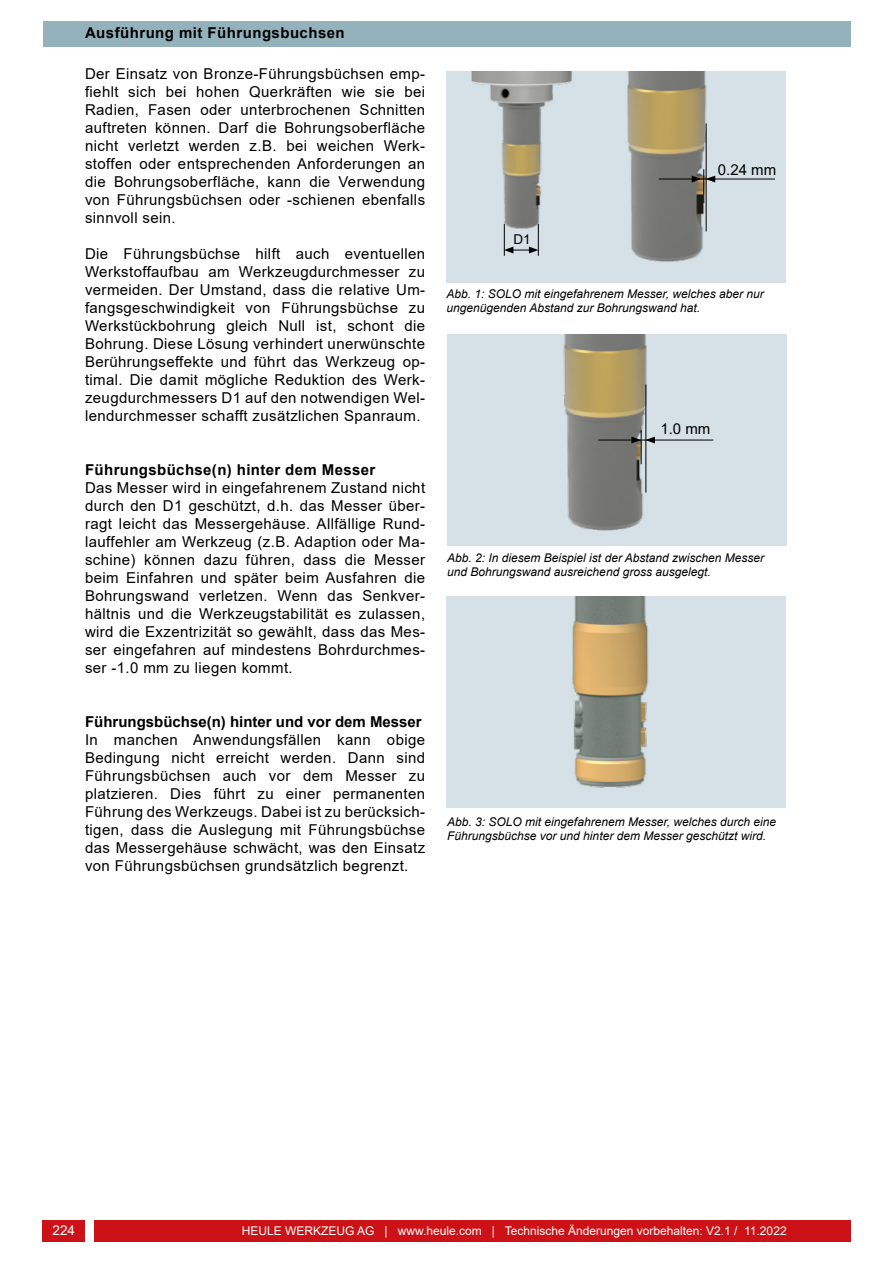
<style>
.page{position:relative;width:893px;height:1263px;background:#fff}
.page>*{position:absolute;margin:0;border:0;box-sizing:border-box;transform-origin:0 0}
.t1{font:15px/18px "Arial";letter-spacing:.025em;color:#000;text-align:justify}
.t2{font:700 15px "Arial";letter-spacing:.025em;color:#000}
.t3{font:700 15px "Arial";color:#000}
.t4{font:13.5px "Arial";color:#fff}
.t5{font:13.5px "Arial";color:#000}
.t6{font:italic 12px/14.4px "Arial";color:#000}
.t7{font:12px "Arial";color:#fff}
</style>
<div class="page">
<div style="left:43px;top:1220px;width:42px;height:22px;background:#cc1216"></div>
<div style="left:94px;top:1220px;width:756px;height:22px;background:#cc1216"></div>
<img style="left:446px;top:596px;width:340px;height:212px">
<div style="left:43px;top:21px;width:807px;height:26px;background:#94b2bc"></div>
<div style="left:447px;top:334px;width:339px;height:212px;background:#d5e1e6"></div>
<img style="left:563px;top:334px;width:151px;height:197px">
<hr style="left:645px;top:384px;width:1px;height:108px;background:#000">
<hr style="left:641px;top:430px;width:1px;height:34px;background:#000">
<hr style="left:598px;top:440px;width:36px;height:1px;background:#000">
<hr style="left:653px;top:440px;width:60px;height:1px;background:#000">
<svg style="left:631px;top:437px;width:24px;height:6px"></svg>
<div style="left:446px;top:71px;width:340px;height:212px;background:#d5e1e6"></div>
<img style="left:471px;top:71px;width:101px;height:161px">
<img style="left:627px;top:71px;width:127px;height:191px">
<hr style="left:706px;top:123px;width:1px;height:108px;background:#000">
<hr style="left:703px;top:169px;width:1px;height:34px;background:#000">
<hr style="left:659px;top:179px;width:35px;height:1px;background:#000">
<hr style="left:713px;top:179px;width:62px;height:1px;background:#000">
<svg style="left:692px;top:176px;width:23px;height:6px"></svg>
<hr style="left:504px;top:224px;width:1px;height:32px;background:#000">
<hr style="left:538px;top:224px;width:1px;height:32px;background:#000">
<svg style="left:504px;top:247px;width:34px;height:6px"></svg>
<p class="t2" style="left:85px;top:27px;width:261px">Ausführung mit Führungsbuchsen</p>
<p class="t1" style="left:85px;top:66px;width:342px">Der Einsatz von Bronze-Führungsbüchsen emp&shy;fiehlt sich bei hohen Querkräften wie sie bei Radien, Fasen oder unterbrochenen Schnitten auftreten können. Darf die Bohrungsoberfläche nicht verletzt werden z.B. bei weichen Werk&shy;stoffen oder entsprechenden Anforderungen an die Bohrungsoberfläche, kann die Verwendung von Führungsbüchsen oder -schienen ebenfalls sinnvoll sein.</p>
<p class="t1" style="left:85px;top:246px;width:342px">Die Führungsbüchse hilft auch eventuellen Werkstoffaufbau am Werkzeugdurchmesser zu vermeiden. Der Umstand, dass die relative Um&shy;fangsgeschwindigkeit von Führungsbüchse zu Werkstückbohrung gleich Null ist, schont die Bohrung. Diese Lösung verhindert unerwünschte Berührungseffekte und führt das Werkzeug op&shy;timal. Die damit mögliche Reduktion des Werk&shy;zeugdurchmessers D1 auf den notwendigen Wel&shy;lendurchmesser schafft zusätzlichen Spanraum.</p>
<p class="t2" style="left:85px;top:464px;width:292px">Führungsbüchse(n) hinter dem Messer</p>
<p class="t1" style="left:85px;top:480px;width:342px">Das Messer wird in eingefahrenem Zustand nicht durch den D1 geschützt, d.h. das Messer über&shy;ragt leicht das Messergehäuse. Allfällige Rund&shy;lauffehler am Werkzeug (z.B. Adaption oder Ma&shy;schine) können dazu führen, dass die Messer beim Einfahren und später beim Ausfahren die Bohrungswand verletzen. Wenn das Senkver&shy;hältnis und die Werkzeugstabilität es zulassen, wird die Exzentrizität so gewählt, dass das Mes&shy;ser eingefahren auf mindestens Bohrdurchmes&shy;ser -1.0 mm zu liegen kommt.</p>
<p class="t3" style="left:85px;top:716px;width:338px">Führungsbüchse(n) hinter und vor dem Messer</p>
<p class="t1" style="left:85px;top:732px;width:342px">In manchen Anwendungsfällen kann obige Bedingung nicht erreicht werden. Dann sind Führungsbüchsen auch vor dem Messer zu platzieren. Dies führt zu einer permanenten Führung des Werkzeugs. Dabei ist zu berücksich&shy;tigen, dass die Auslegung mit Führungsbüchse das Messergehäuse schwächt, was den Einsatz von Führungsbüchsen grundsätzlich begrenzt.</p>
<p class="t5" style="left:513px;top:234px;width:19px">D1</p>
<p class="t1" style="left:718px;top:162px;width:60px">0.24 mm</p>
<p class="t6" style="left:446px;top:287px;width:319px">Abb. 1: SOLO mit eingefahrenem Messer, welches aber nur ungenügenden Abstand zur Bohrungswand hat.</p>
<p class="t1" style="left:660px;top:421px;width:52px">1.0 mm</p>
<p class="t6" style="left:447px;top:550px;width:319px">Abb. 2: In diesem Beispiel ist der Abstand zwischen Messer und Bohrungswand ausreichend gross ausgelegt.</p>
<p class="t6" style="left:447px;top:814px;width:330px">Abb. 3: SOLO mit eingefahrenem Messer, welches durch eine<br>Führungsbüchse vor und hinter dem Messer geschützt wird.</p>
<p class="t4" style="left:53px;top:1224px;width:24px">224</p>
<p class="t7" style="left:242px;top:1226px;width:546px">HEULE WERKZEUG AG | www.heule.com | Technische Änderungen vorbehalten: V2.1 / 11.2022</p>
</div>
